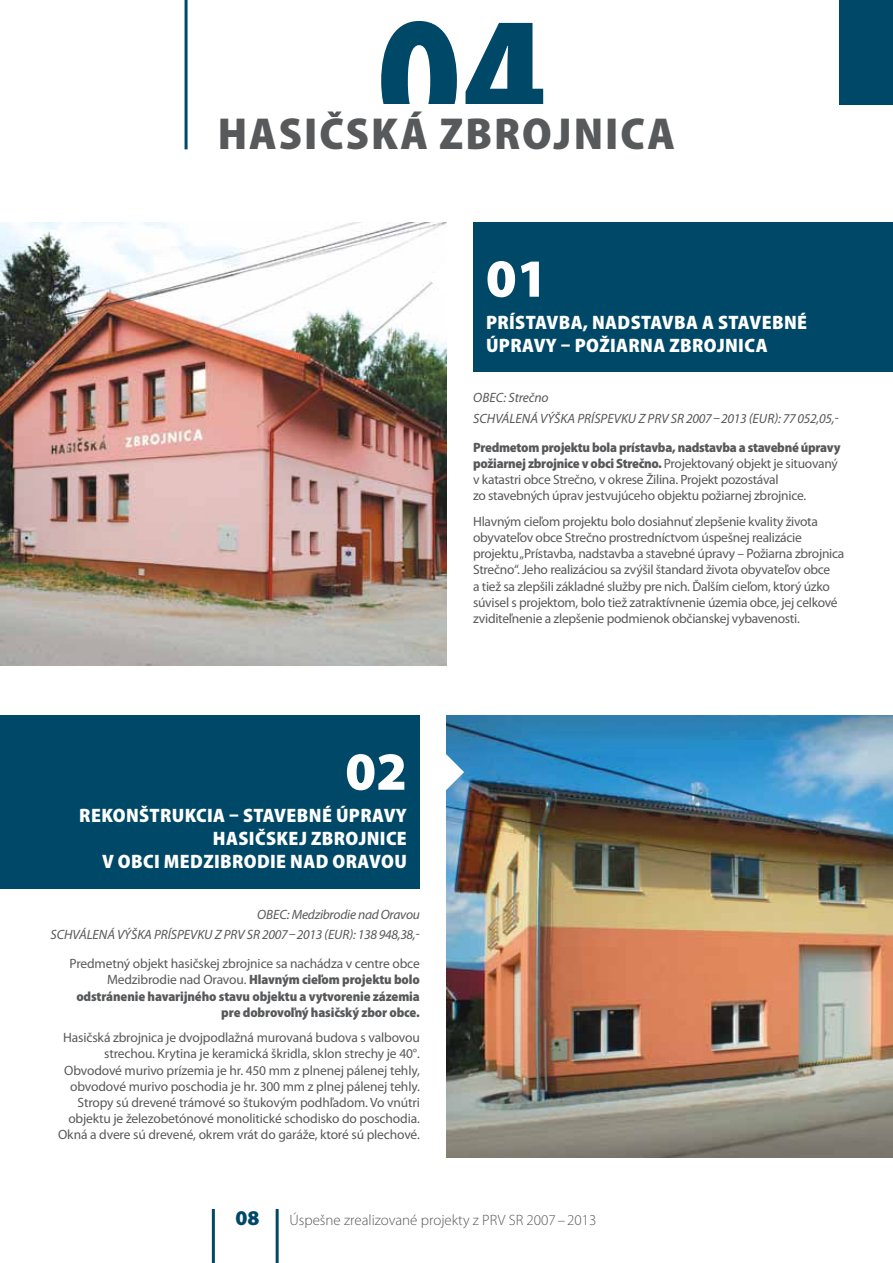
<style>
.page{position:relative;width:893px;height:1263px;background:#fff}
.page>*{position:absolute;margin:0;border:0;box-sizing:border-box;transform-origin:0 0}
.t1{font:900 177.9px "Myriad Pro";color:#004867;scale:.83 1}
.t2{font:900 54px "Myriad Pro";color:#fff}
.t3{font:900 semi-condensed 45px "Myriad Pro";letter-spacing:.045em;color:#58595b}
.t4{font:900 21px "Myriad Pro";color:#004867}
.t5{font:900 semi-condensed 19.5px/23.4px "Myriad Pro";letter-spacing:.02em;color:#fff}
.t6{font:300 15px "Myriad Pro";color:#58595b}
.t7{font:13.5px/16.2px "Myriad Pro";letter-spacing:-.02em;color:#58595b}
.t8{font:900 semi-condensed 13.5px/16.2px "Myriad Pro";letter-spacing:-.01em;color:#58595b;text-align:right}
.t9{font:italic 13.5px/20.4px "Myriad Pro";letter-spacing:-.005em;color:#58595b}
.s1{font-weight:400;font-stretch:normal}
.s2{font-weight:900;font-stretch:semi-condensed}
</style>
<div class="page">
<div style="left:473px;top:222px;width:420px;height:149px;background:#004867"></div>
<div style="left:0;top:715px;width:420px;height:174px;background:#004867"></div>
<img style="left:0;top:222px;width:446px;height:443px">
<img style="left:446px;top:715px;width:447px;height:443px">
<svg style="left:429px;top:261px;width:17px;height:36px"></svg>
<svg style="left:446px;top:754px;width:18px;height:36px"></svg>
<hr style="left:185px;top:0;width:3px;height:149px;background:#004867">
<hr style="left:212px;top:1209px;width:3px;height:54px;background:#004867">
<hr style="left:276px;top:1209px;width:3px;height:54px;background:#004867">
<div style="left:840px;top:0;width:53px;height:104px;background:#004867"></div>
<h1 class="t1" style="left:377px;top:-23px;width:206px">04</h1>
<h3 class="t3" style="left:218px;top:109px;width:459px">hasičská zbrojnica</h3>
<h2 class="t2" style="left:486px;top:248px;width:63px">01</h2>
<h3 class="t5" style="left:486px;top:311px;width:323px">Prístavba, nadstavba a stavebné úpr</h3>
<h3 class="t5" style="left:522px;top:334px;width:247px">avy – Požiarna zbrojnica</h3>
<h2 class="t2" style="left:345px;top:741px;width:63px">02</h2>
<h3 class="t5" style="left:79px;top:804px;width:270px">Rekonštrukcia – stavebné úpr</h3>
<h3 class="t5" style="left:102px;top:804px;width:306px;text-align:right">avy<br>hasičskej zbrojnice<br>v obci Medzibrodie nad Oravou</h3>
<p class="t9" style="left:51px;top:904px;width:371px;text-align:right">OBEC: MEDZIBRODIE NAD ORAVOU<br>SCHVÁLENÁ VÝŠKA PRÍSPEVKU Z PRV SR 2007–2013 (EUR): 138 948,38,-</p>
<p class="t8" style="left:70px;top:955px;width:352px"><span class="s1">Predmetný objekt hasičskej zbrojnice sa nachádza v centre obce Medzibrodie nad Oravou.</span> Hlavným cieľom projektu bolo odstránenie havarijného stavu objektu a vytvorenie zázemia pre dobrovoľný hasičský zbor obce.</p>
<p class="t7" style="left:58px;top:1029px;width:363px;text-align:right">Hasičská zbrojnica je dvojpodlažná murovaná budova s valbovou strechou. Krytina je keramická škridla, sklon strechy je 40°.<br>Obvodové murivo prízemia je hr. 450 mm z plnenej pálenej tehly, obvodové murivo poschodia je hr. 300 mm z plnej pálenej tehly.<br>Stropy sú drevené trámové so štukovým podhľadom. Vo vnútri objektu je železobetónové monolitické schodisko do poschodia.<br>Okná a dvere sú drevené, okrem vrát do garáže, ktoré sú plechové.</p>
<p class="t9" style="left:473px;top:387px;width:367px">OBEC: STREČNO<br>SCHVÁLENÁ VÝŠKA PRÍSPEVKU Z PRV SR 2007–2013 (EUR): 77 052,05,-</p>
<p class="t7" style="left:473px;top:439px;width:369px"><span class="s2">Predmetom projektu bola prístavba, nadstavba a stavebné úpravy požiarnej zbrojnice v obci Strečno.</span> Projektovaný objekt je situovaný v katastri obce Strečno, v okrese Žilina. Projekt pozostával<br>zo stavebných úprav jestvujúceho objektu požiarnej zbrojnice.</p>
<p class="t7" style="left:473px;top:513px;width:373px">Hlavným cieľom projektu bolo dosiahnuť zlepšenie kvality života obyvateľov obce Strečno prostredníctvom úspešnej realizácie projektu „Prístavba, nadstavba a stavebné úpravy – Požiarna zbrojnica Strečno“. Jeho realizáciou sa zvýšil štandard života obyvateľov obce<br>a tiež sa zlepšili základné služby pre nich. Ďalším cieľom, ktorý úzko súvisel s projektom, bolo tiež zatraktívnenie územia obce, jej celkové zviditeľnenie a zlepšenie podmienok občianskej vybavenosti.</p>
<h3 class="t4" style="left:235px;top:1206px;width:26px">08</h3>
<p class="t6" style="left:289px;top:1211px;width:308px">Úspešne zrealizované projekty z PRV SR 2007–2013</p>
</div>
